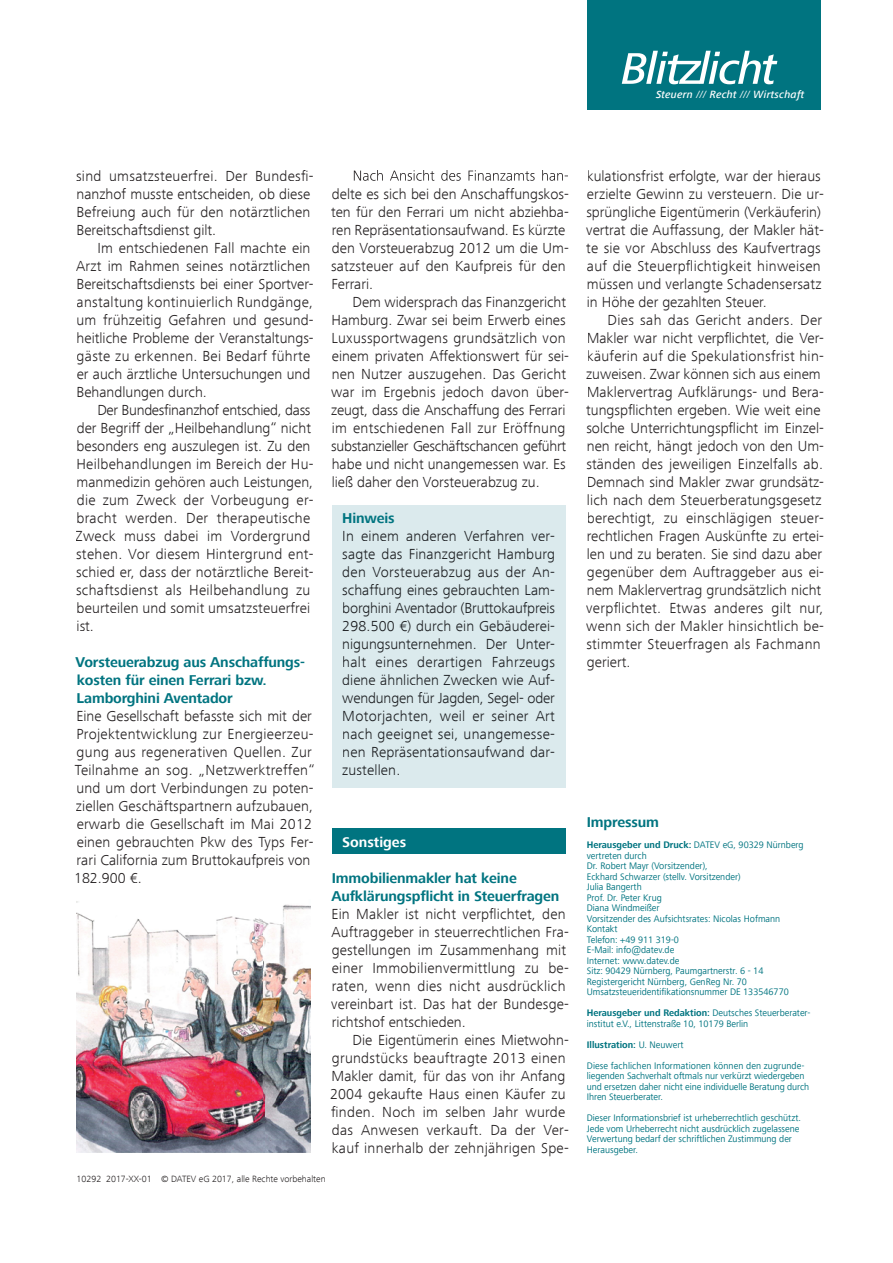
<style>
.page{position:relative;width:893px;height:1263px;background:#fff}
.page>*{position:absolute;margin:0;border:0;box-sizing:border-box;transform-origin:0 0}
.t1{font:300 15px/18px "Frutiger Next Com";letter-spacing:.01em;color:#231f20}
.t2{font:300 15px/18px "Frutiger Next Com";letter-spacing:.01em;color:#1a1c1f;text-align:justify}
.t3{font:700 14.7px/18px "Frutiger Next Com";letter-spacing:-.01em;color:#007480}
.t4{font:700 14.7px "Frutiger Next Com";color:#fff}
.t5{font:italic 500 10.8px "Frutiger Next Com";letter-spacing:.02em;color:#fff}
.t6{font:9.75px/10.5px "Frutiger Next Com";color:#007480;scale:.96 1}
.t7{font:300 9.3px "Frutiger Next Com";color:#231f20}
.s1{font-weight:400}
.s2{font-weight:700}
</style>
<div class="page">
<div style="left:587px;top:0;width:234px;height:110px;background:#007480"></div>
<svg style="left:622px;top:51px;width:155px;height:33px"></svg>
<div style="left:332px;top:829px;width:234px;height:25px;background:#007480"></div>
<svg style="left:353px;top:170px;width:215px;height:11px"></svg>
<div style="left:332px;top:505px;width:234px;height:282px;background:#dbeaed"></div>
<img style="left:77px;top:901px;width:233px;height:251px">
<p class="t5" style="left:656px;top:88px;width:150px">Steuern <span class="s1">///</span> Recht <span class="s1">///</span> Wirtschaft</p>
<p class="t1" style="left:76px;top:167px;width:239px">sind umsatzsteuerfrei. Der Bundesfi&shy;nanzhof musste entscheiden, ob diese Befreiung auch für den notärztlichen Bereitschaftsdienst gilt.</p>
<p class="t1" style="left:76px;top:239px;width:239px;text-indent:21px">Im entschiedenen Fall machte ein Arzt im Rahmen seines notärztlichen Bereitschaftsdiensts bei einer Sportver&shy;anstaltung kontinuierlich Rundgänge, um frühzeitig Gefahren und gesund&shy;heitliche Probleme der Veranstaltungs&shy;gäste zu erkennen. Bei Bedarf führte er auch ärztliche Untersuchungen und Behandlungen durch.</p>
<p class="t1" style="left:76px;top:401px;width:240px;text-indent:22px">Der Bundesfinanzhof entschied, dass der Begriff der „Heilbehandlung“ nicht besonders eng auszulegen ist. Zu den Heilbehandlungen im Bereich der Hu&shy;manmedizin gehören auch Leistungen, die zum Zweck der Vorbeugung er&shy;bracht werden. Der therapeutische Zweck muss dabei im Vordergrund stehen. Vor diesem Hintergrund ent&shy;schied er, dass der notärztliche Bereit&shy;schaftsdienst als Heilbehandlung zu beurteilen und somit umsatzsteuerfrei ist.</p>
<p class="t3" style="left:76px;top:653px;width:231px">Vorsteuerabzug aus Anschaffungs&shy;kosten für einen Ferrari bzw.<br>Lamborghini Aventador</p>
<p class="t1" style="left:74px;top:707px;width:242px">Eine Gesellschaft befasste sich mit der Projektentwicklung zur Energieerzeu&shy;gung aus regenerativen Quellen. Zur Teilnahme an sog. „Netzwerktreffen“ und um dort Verbindungen zu poten&shy;ziellen Geschäftspartnern aufzubauen, erwarb die Gesellschaft im Mai 2012 einen gebrauchten Pkw des Typs Fer&shy;rari California zum Bruttokaufpreis von 182.900 €.</p>
<p class="t1" style="left:331px;top:185px;width:239px">delte es sich bei den Anschaffungskos&shy;ten für den Ferrari um nicht abziehba&shy;ren Repräsentationsaufwand. Es kürzte den Vorsteuerabzug 2012 um die Um&shy;satzsteuer auf den Kaufpreis für den<br>Ferrari.</p>
<p class="t1" style="left:331px;top:293px;width:239px;text-indent:21px">Dem widersprach das Finanzgericht Hamburg. Zwar sei beim Erwerb eines Luxussportwagens grundsätzlich von einem privaten Affektionswert für sei&shy;nen Nutzer auszugehen. Das Gericht war im Ergebnis jedoch davon über&shy;zeugt, dass die Anschaffung des Ferrari im entschiedenen Fall zur Eröffnung substanzieller Geschäftschancen geführt habe und nicht unangemessen war. Es ließ daher den Vorsteuerabzug zu.</p>
<p class="t3" style="left:342px;top:509px;width:54px">Hinweis</p>
<p class="t2" style="left:342px;top:527px;width:214px">In einem anderen Verfahren ver&shy;sagte das Finanzgericht Hamburg den Vorsteuerabzug aus der An&shy;schaffung eines gebrauchten Lam&shy;borghini Aventador (Bruttokaufpreis 298.500 €) durch ein Gebäuderei&shy;nigungsunternehmen. Der Unter&shy;halt eines derartigen Fahrzeugs diene ähnlichen Zwecken wie Auf&shy;wendungen für Jagden, Segel- oder Motorjachten, weil er seiner Art nach geeignet sei, unangemesse&shy;nen Repräsentationsaufwand dar&shy;zustellen.</p>
<p class="t4" style="left:342px;top:833px;width:66px">Sonstiges</p>
<p class="t3" style="left:331px;top:869px;width:229px">Immobilienmakler hat keine<br>Aufklärungspflicht in Steuerfragen</p>
<p class="t1" style="left:331px;top:905px;width:239px">Ein Makler ist nicht verpflichtet, den Auftraggeber in steuerrechtlichen Fra&shy;gestellungen im Zusammenhang mit einer Immobilienvermittlung zu be&shy;raten, wenn dies nicht ausdrücklich vereinbart ist. Das hat der Bundesge&shy;richtshof entschieden.</p>
<p class="t1" style="left:330px;top:1031px;width:240px;text-indent:22px">Die Eigentümerin eines Mietwohn&shy;grundstücks beauftragte 2013 einen Makler damit, für das von ihr Anfang 2004 gekaufte Haus einen Käufer zu finden. Noch im selben Jahr wurde das Anwesen verkauft. Da der Ver&shy;kauf innerhalb der zehnjährigen Spe-</p>
<p class="t7" style="left:77px;top:1174px;width:251px">10292 2017-XX-01 © DATEV eG 2017, alle Rechte vorbehalten</p>
<p class="t1" style="left:586px;top:167px;width:239px">kulationsfrist erfolgte, war der hieraus erzielte Gewinn zu versteuern. Die ur&shy;sprüngliche Eigentümerin (Verkäuferin) vertrat die Auffassung, der Makler hät&shy;te sie vor Abschluss des Kaufvertrags auf die Steuerpflichtigkeit hinweisen müssen und verlangte Schadensersatz in Höhe der gezahlten Steuer.</p>
<p class="t1" style="left:586px;top:311px;width:239px;text-indent:21px">Dies sah das Gericht anders. Der Makler war nicht verpflichtet, die Ver&shy;käuferin auf die Spekulationsfrist hin&shy;zuweisen. Zwar können sich aus einem Maklervertrag Aufklärungs- und Bera&shy;tungspflichten ergeben. Wie weit eine solche Unterrichtungspflicht im Einzel&shy;nen reicht, hängt jedoch von den Um&shy;ständen des jeweiligen Einzelfalls ab.<br>Demnach sind Makler zwar grundsätz&shy;lich nach dem Steuerberatungsgesetz berechtigt, zu einschlägigen steuer&shy;rechtlichen Fragen Auskünfte zu ertei&shy;len und zu beraten. Sie sind dazu aber gegenüber dem Auftraggeber aus ei&shy;nem Maklervertrag grundsätzlich nicht verpflichtet. Etwas anderes gilt nur, wenn sich der Makler hinsichtlich be&shy;stimmter Steuerfragen als Fachmann geriert.</p>
<p class="t3" style="left:587px;top:813px;width:74px">Impressum</p>
<p class="t6" style="left:587px;top:839px;width:227px"><span class="s2">Herausgeber und Druck:</span> DATEV eG, 90329 Nürnberg vertreten durch<br>Dr. Robert Mayr (Vorsitzender),<br>Eckhard Schwarzer (stellv. Vorsitzender)<br>Julia Bangerth<br>Prof. Dr. Peter Krug<br>Diana Windmeißer<br>Vorsitzender des Aufsichtsrates: Nicolas Hofmann<br>Kontakt<br>Telefon: +49 911 319-0<br>E-Mail: info@datev.de<br>Internet: www.datev.de<br>Sitz: 90429 Nürnberg, Paumgartnerstr. 6 - 14<br>Registergericht Nürnberg, GenReg Nr. 70<br>Umsatzsteueridentifikationsnummer DE 133546770</p>
<p class="t6" style="left:587px;top:1007px;width:235px"><span class="s2">Herausgeber und Redaktion:</span> Deutsches Steuerberater&shy;institut e.V., Littenstraße 10, 10179 Berlin</p>
<p class="t6" style="left:587px;top:1034px;width:228px;line-height:21px"><span class="s2">Illustration:</span> U. Neuwert<br>Diese fachlichen Informationen können den zugrunde-</p>
<p class="t6" style="left:587px;top:1070px;width:233px">liegenden Sachverhalt oftmals nur verkürzt wiedergeben und ersetzen daher nicht eine individuelle Beratung durch<br>Ihren Steuerberater.</p>
<p class="t6" style="left:587px;top:1112px;width:225px">Dieser Informationsbrief ist urheberrechtlich geschützt.<br>Jede vom Urheberrecht nicht ausdrücklich zugelassene Verwertung bedarf der schriftlichen Zustimmung der Herausgeber.</p>
</div>
